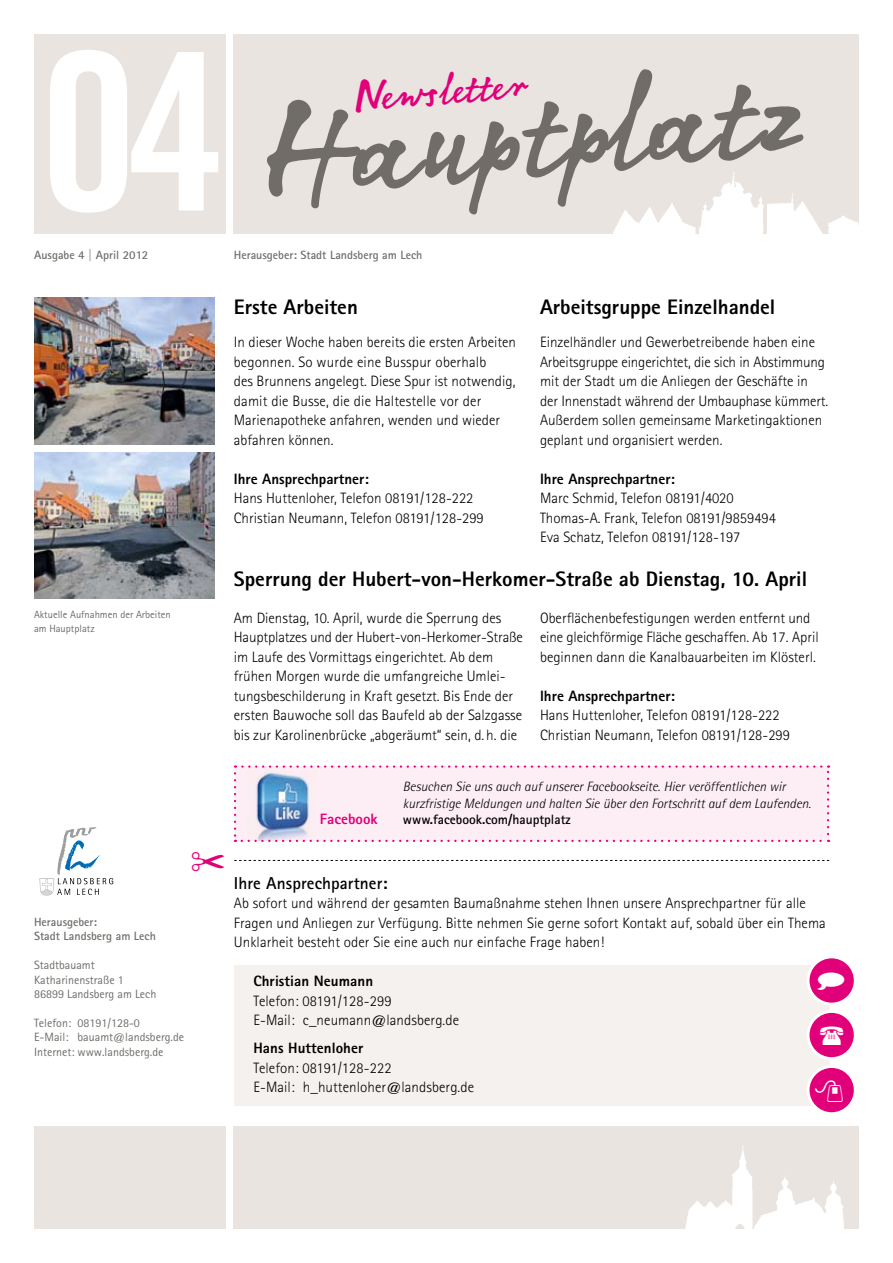
<style>
.page{position:relative;width:893px;height:1263px;background:#fff}
.page>*{position:absolute;margin:0;border:0;box-sizing:border-box;transform-origin:0 0}
.t1{font:219.45px "Trade Gothic LT Bold Cond Twenty";color:#fff}
.t2{font:129.45px "Notec LT";color:#706d69;scale:1.06 1}
.t3{font:42.15px "Notec LT";color:#e2007a}
.t4{font:800 21px "Agfa Rotis Sans Serif";color:#000}
.t5{font:700 17.25px "Agfa Rotis Sans Serif";letter-spacing:.005em;color:#000}
.t6{font:300 15px/19.5px "Agfa Rotis Sans Serif";color:#000}
.t7{font:800 15px "Agfa Rotis Sans Serif";color:#000}
.t8{font:800 15px "Agfa Rotis Sans Serif";color:#e2007a}
.t9{font:italic 300 13.5px/16.5px "Agfa Rotis Semisans";color:#000}
.t10{font:700 13.5px "Agfa Rotis Sans Serif";color:#000}
.t11{font:12px/14.4px "Agfa Rotis Sans Serif";color:#706d69}
.t12{font:700 12px/14.4px "Agfa Rotis Sans Serif";color:#706d69}
.t13{font:10.5px/13.5px "Agfa Rotis Sans Serif";color:#706d69}
</style>
<div class="page">
<div style="left:234px;top:965px;width:595px;height:141px;background:#f4f1ef"></div>
<div style="left:234px;top:34px;width:625px;height:200px;background:#e9e4df"></div>
<div style="left:234px;top:1126px;width:625px;height:102px;background:#e9e4df"></div>
<div style="left:34px;top:1127px;width:191px;height:102px;background:#e9e4df"></div>
<img style="left:613px;top:172px;width:246px;height:62px">
<div style="left:34px;top:34px;width:191px;height:200px;background:#e9e4df"></div>
<img style="left:681px;top:1146px;width:163px;height:83px">
<svg style="left:234px;top:860px;width:595px;height:1px"></svg>
<svg style="left:39px;top:827px;width:74px;height:68px"></svg>
<div style="left:808px;top:957px;width:47px;height:47px;background:#e2007a;border-radius:50%"></div>
<div style="left:807px;top:955px;width:50px;height:50px;border:3px solid #fff;border-radius:50%"></div>
<div style="left:808px;top:1011px;width:47px;height:47px;background:#e2007a;border-radius:50%"></div>
<div style="left:807px;top:1010px;width:50px;height:50px;border:3px solid #fff;border-radius:50%"></div>
<div style="left:808px;top:1066px;width:47px;height:47px;background:#e2007a;border-radius:50%"></div>
<div style="left:807px;top:1065px;width:50px;height:50px;border:3px solid #fff;border-radius:50%"></div>
<img style="left:34px;top:453px;width:180px;height:146px">
<div style="left:234px;top:765px;width:595px;height:77px;background:#fceef4"></div>
<img style="left:248px;top:767px;width:68px;height:76px">
<img style="left:34px;top:298px;width:180px;height:146px">
<h1 class="t1" style="left:40px;top:-1px;width:187px">04</h1>
<p class="t12" style="left:34px;top:248px;width:116px">Ausgabe 4 | April 2012</p>
<p class="t13" style="left:34px;top:608px;width:138px">Aktuelle Aufnahmen der Arbeiten am Hauptplatz</p>
<h2 class="t2" style="left:248px;top:59px;width:513px;rotate:-5deg">Hauptplatz</h2>
<h3 class="t3" style="left:350px;top:66px;width:176px;rotate:-5deg">Newsletter</h3>
<p class="t12" style="left:234px;top:248px;width:190px">Herausgeber: Stadt Landsberg am Lech</p>
<h3 class="t4" style="left:234px;top:294px;width:126px">Erste Arbeiten</h3>
<h3 class="t4" style="left:540px;top:294px;width:237px">Arbeitsgruppe Einzelhandel</h3>
<p class="t6" style="left:234px;top:333px;width:284px">In dieser Woche haben bereits die ersten Arbeiten begonnen. So wurde eine Busspur oberhalb<br>des Brunnens angelegt. Diese Spur ist notwendig, damit die Busse, die die Haltestelle vor der Marienapotheke anfahren, wenden und wieder abfahren können.</p>
<p class="t7" style="left:234px;top:469px;width:136px">Ihre Ansprechpartner:</p>
<p class="t6" style="left:234px;top:489px;width:251px">Hans Huttenloher, Telefon 08191/128-222<br>Christian Neumann, Telefon 08191/128-299</p>
<p class="t6" style="left:540px;top:333px;width:290px">Einzelhändler und Gewerbetreibende haben eine Arbeitsgruppe eingerichtet, die sich in Abstimmung mit der Stadt um die Anliegen der Geschäfte in der Innenstadt während der Umbauphase kümmert.<br>Außerdem sollen gemeinsame Marketingaktionen geplant und organisiert werden.</p>
<p class="t7" style="left:540px;top:469px;width:137px">Ihre Ansprechpartner:</p>
<p class="t6" style="left:540px;top:489px;width:237px">Marc Schmid, Telefon 08191/4020<br>Thomas-A. Frank, Telefon 08191/9859494<br>Eva Schatz, Telefon 08191/128-197</p>
<h3 class="t4" style="left:234px;top:565px;width:575px">Sperrung der Hubert-von-Herkomer-Straße ab Dienstag, 10. April</h3>
<p class="t6" style="left:234px;top:608px;width:291px">Am Dienstag, 10. April, wurde die Sperrung des Hauptplatzes und der Hubert-von-Herkomer-Straße im Laufe des Vormittags eingerichtet. Ab dem frühen Morgen wurde die umfangreiche Umlei&shy;tungsbeschilderung in Kraft gesetzt. Bis Ende der ersten Bauwoche soll das Baufeld ab der Salzgasse bis zur Karolinenbrücke „abgeräumt“ sein, d.h. die</p>
<p class="t6" style="left:540px;top:608px;width:280px">Oberflächenbefestigungen werden entfernt und eine gleichförmige Fläche geschaffen. Ab 17. April beginnen dann die Kanalbauarbeiten im Klösterl.</p>
<p class="t7" style="left:540px;top:686px;width:136px">Ihre Ansprechpartner:</p>
<p class="t6" style="left:540px;top:705px;width:251px">Hans Huttenloher, Telefon 08191/128-222<br>Christian Neumann, Telefon 08191/128-299</p>
<p class="t9" style="left:403px;top:778px;width:410px">Besuchen Sie uns auch auf unserer Facebookseite. Hier veröffentlichen wir kurzfristige Meldungen und halten Sie über den Fortschritt auf dem Laufenden.</p>
<p class="t8" style="left:320px;top:809px;width:59px">Facebook</p>
<p class="t10" style="left:403px;top:811px;width:169px">www.facebook.com/hauptplatz</p>
<p class="t12" style="left:34px;top:914px;width:123px">Herausgeber:<br>Stadt Landsberg am Lech</p>
<p class="t11" style="left:34px;top:958px;width:124px">Stadtbauamt<br>Katharinenstraße 1<br>86899 Landsberg am Lech</p>
<p class="t11" style="left:34px;top:1015px;width:152px">Telefon: 08191/128-0<br>E-Mail: bauamt@landsberg.de<br>Internet: www.landsberg.de</p>
<p class="t5" style="left:234px;top:872px;width:155px">Ihre Ansprechpartner:</p>
<p class="t6" style="left:234px;top:894px;width:594px">Ab sofort und während der gesamten Baumaßnahme stehen Ihnen unsere Ansprechpartner für alle<br>Fragen und Anliegen zur Verfügung. Bitte nehmen Sie gerne sofort Kontakt auf, sobald über ein Thema<br>Unklarheit besteht oder Sie eine auch nur einfache Frage haben!</p>
<p class="t7" style="left:253px;top:972px;width:121px">Christian Neumann</p>
<p class="t6" style="left:253px;top:991px;width:207px">Telefon: 08191/128-299<br>E-Mail: c_neumann@landsberg.de</p>
<p class="t7" style="left:253px;top:1039px;width:112px">Hans Huttenloher</p>
<p class="t6" style="left:253px;top:1058px;width:222px">Telefon: 08191/128-222<br>E-Mail: h_huttenloher@landsberg.de</p>
</div>
